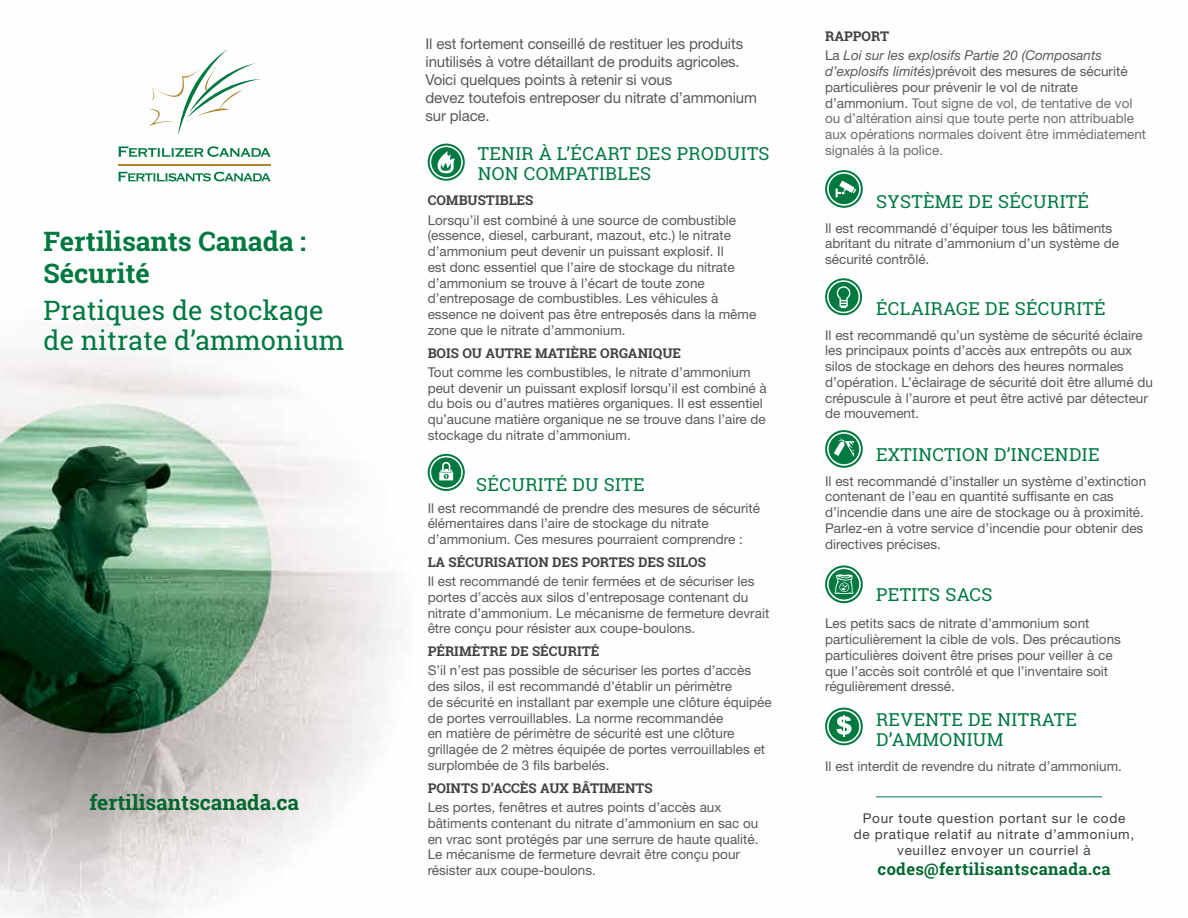
<style>
.page{position:relative;width:1188px;height:918px;background:#fff}
.page>*{position:absolute;margin:0;border:0;box-sizing:border-box;transform-origin:0 0}
.t1{font:27px/30px "Roboto Slab";color:#007940}
.t2{font:700 27px/32.4px "Roboto Slab";color:#007940}
.t3{font:700 21px "Roboto Slab";color:#00682f}
.t4{font:18px/19.5px "Roboto Slab";letter-spacing:.02em;color:#007940}
.t5{font:700 16.5px "Roboto Slab";letter-spacing:.02em;color:#00682f}
.t6{font:15px/18px "Helvetica Neue LT Std";letter-spacing:-.01em;color:#58595b}
.t7{font:13.5px/15.8px "Helvetica Neue LT Std";color:#58595b}
.t8{font:13.5px/15.8px "Helvetica Neue LT Std";color:#6d6e71}
.t9{font:700 13.5px "Roboto Slab";color:#414042}
.t10{font:13.5px/16.2px "Helvetica Neue LT Std";letter-spacing:.05em;color:#414042;text-align:center}
.s1{color:#58595b}
.s2{font-style:italic;color:#58595b}
</style>
<div class="page">
<img style="left:0;top:143px;width:1102px;height:775px">
<hr style="left:118px;top:164px;width:153px;height:2px;background:#af852d">
<svg style="left:118px;top:146px;width:153px;height:11px"></svg>
<svg style="left:118px;top:171px;width:153px;height:11px"></svg>
<svg style="left:148px;top:49px;width:113px;height:86px"></svg>
<div style="left:44px;top:229px;width:301px;height:124px;background:#fff"></div>
<svg style="left:428px;top:144px;width:37px;height:37px"></svg>
<svg style="left:430px;top:146px;width:32px;height:32px"></svg>
<div style="left:430px;top:146px;width:33px;height:33px;border:2px solid #fff;border-radius:50%"></div>
<svg style="left:438px;top:151px;width:17px;height:22px"></svg>
<div style="left:825px;top:430px;width:38px;height:38px;background:#007940;border-radius:50%"></div>
<svg style="left:827px;top:432px;width:34px;height:34px"></svg>
<svg style="left:825px;top:565px;width:38px;height:38px"></svg>
<svg style="left:827px;top:567px;width:34px;height:34px"></svg>
<svg style="left:825px;top:708px;width:38px;height:37px"></svg>
<div style="left:828px;top:710px;width:32px;height:32px;background:#007940;border-radius:50%"></div>
<div style="left:827px;top:710px;width:34px;height:33px;border:2px solid #fff;border-radius:50%"></div>
<svg style="left:836px;top:715px;width:16px;height:22px"></svg>
<svg style="left:428px;top:454px;width:37px;height:37px"></svg>
<svg style="left:430px;top:457px;width:32px;height:31px"></svg>
<div style="left:430px;top:456px;width:33px;height:33px;border:2px solid #fff;border-radius:50%"></div>
<svg style="left:439px;top:462px;width:14px;height:18px"></svg>
<svg style="left:825px;top:170px;width:38px;height:38px"></svg>
<svg style="left:828px;top:173px;width:32px;height:32px"></svg>
<div style="left:827px;top:172px;width:34px;height:34px;border:2px solid #fff;border-radius:50%"></div>
<svg style="left:836px;top:181px;width:20px;height:16px"></svg>
<svg style="left:825px;top:278px;width:37px;height:37px"></svg>
<svg style="left:828px;top:281px;width:31px;height:32px"></svg>
<div style="left:827px;top:280px;width:33px;height:33px;border:2px solid #fff;border-radius:50%"></div>
<svg style="left:837px;top:286px;width:13px;height:22px"></svg>
<hr style="left:876px;top:796px;width:226px;height:1px;background:#007940">
<h1 class="t2" style="left:43px;top:225px;width:264px">FERTILISANTS CANADA :<br>SÉCURITÉ</h1>
<h1 class="t1" style="left:43px;top:295px;width:302px">PRATIQUES DE STOCKAGE<br>DE NITRATE D’AMMONIUM</h1>
<h2 class="t3" style="left:90px;top:788px;width:211px">FERTILISANTSCANADA.CA</h2>
<p class="t6" style="left:425px;top:34px;width:333px">Il est fortement conseillé de restituer les produits inutilisés à votre détaillant de produits agricoles.<br>Voici quelques points à retenir si vous<br>devez toutefois entreposer du nitrate d’ammonium sur place.</p>
<h3 class="t4" style="left:478px;top:144px;width:291px">TENIR À L’ÉCART DES PRODUITS<br>NON COMPATIBLES</h3>
<p class="t9" style="left:428px;top:191px;width:106px">COMBUSTIBLES</p>
<p class="t7" style="left:428px;top:212px;width:330px">Lorsqu’il est combiné à une source de combustible (essence, diesel, carburant, mazout, etc.) le nitrate d’ammonium peut devenir un puissant explosif. Il<br>est donc essentiel que l’aire de stockage du nitrate d’ammonium se trouve à l’écart de toute zone d’entreposage de combustibles. Les véhicules à essence ne doivent pas être entreposés dans la même zone que le nitrate d’ammonium.</p>
<p class="t9" style="left:428px;top:344px;width:255px">BOIS OU AUTRE MATIÈRE ORGANIQUE</p>
<p class="t7" style="left:428px;top:364px;width:341px">Tout comme les combustibles, le nitrate d’ammonium peut devenir un puissant explosif lorsqu’il est combiné à du bois ou d’autres matières organiques. Il est essentiel qu’aucune matière organique ne se trouve dans l’aire de stockage du nitrate d’ammonium.</p>
<h3 class="t4" style="left:476px;top:475px;width:170px">SÉCURITÉ DU SITE</h3>
<p class="t7" style="left:428px;top:500px;width:334px">Il est recommandé de prendre des mesures de sécurité élémentaires dans l’aire de stockage du nitrate d’ammonium. Ces mesures pourraient comprendre :</p>
<p class="t9" style="left:428px;top:553px;width:278px">LA SÉCURISATION DES PORTES DES SILOS</p>
<p class="t7" style="left:428px;top:573px;width:343px">Il est recommandé de tenir fermées et de sécuriser les portes d’accès aux silos d’entreposage contenant du nitrate d’ammonium. Le mécanisme de fermeture devrait être conçu pour résister aux coupe-boulons.</p>
<p class="t9" style="left:428px;top:642px;width:173px">PÉRIMÈTRE DE SÉCURITÉ</p>
<p class="t7" style="left:428px;top:663px;width:346px">S’il n’est pas possible de sécuriser les portes d’accès des silos, il est recommandé d’établir un périmètre<br>de sécurité en installant par exemple une clôture équipée de portes verrouillables. La norme recommandée<br>en matière de périmètre de sécurité est une clôture grillagée de 2 mètres équipée de portes verrouillables et surplombée de 3 fils barbelés.</p>
<p class="t9" style="left:428px;top:779px;width:225px">POINTS D’ACCÈS AUX BÂTIMENTS</p>
<p class="t7" style="left:428px;top:799px;width:332px">Les portes, fenêtres et autres points d’accès aux bâtiments contenant du nitrate d’ammonium en sac ou en vrac sont protégés par une serrure de haute qualité.<br>Le mécanisme de fermeture devrait être conçu pour résister aux coupe-boulons.</p>
<p class="t9" style="left:825px;top:27px;width:66px">RAPPORT</p>
<p class="t8" style="left:825px;top:47px;width:323px"><span class="s1">La</span> <span class="s2">Loi sur les explosifs Partie 20 (Composants d’explosifs limités)</span><span class="s1">prévoit des mesures de sécurité particulières pour prévenir le vol de nitrate d’ammonium.</span> Tout signe de vol, de tentative de vol ou d’altération ainsi que toute perte non attribuable aux opérations normales doivent être immédiatement signalés à la police.</p>
<h3 class="t4" style="left:876px;top:192px;width:214px">SYSTÈME DE SÉCURITÉ</h3>
<p class="t7" style="left:825px;top:220px;width:295px">Il est recommandé d’équiper tous les bâtiments abritant du nitrate d’ammonium d’un système de sécurité contrôlé.</p>
<h3 class="t4" style="left:876px;top:298px;width:231px">ÉCLAIRAGE DE SÉCURITÉ</h3>
<p class="t7" style="left:825px;top:327px;width:329px">Il est recommandé qu’un système de sécurité éclaire les principaux points d’accès aux entrepôts ou aux silos de stockage en dehors des heures normales d’opération. L’éclairage de sécurité doit être allumé du crépuscule à l’aurore et peut être activé par détecteur de mouvement.</p>
<h3 class="t4" style="left:876px;top:445px;width:225px">EXTINCTION D’INCENDIE</h3>
<p class="t7" style="left:825px;top:473px;width:323px">Il est recommandé d’installer un système d’extinction contenant de l’eau en quantité suffisante en cas d’incendie dans une aire de stockage ou à proximité.<br>Parlez-en à votre service d’incendie pour obtenir des directives précises.</p>
<h3 class="t4" style="left:876px;top:585px;width:116px">PETITS SACS</h3>
<p class="t7" style="left:825px;top:616px;width:297px">Les petits sacs de nitrate d’ammonium sont particulièrement la cible de vols. Des précautions particulières doivent être prises pour veiller à ce que l’accès soit contrôlé et que l’inventaire soit régulièrement dressé.</p>
<h3 class="t4" style="left:876px;top:710px;width:202px">REVENTE DE NITRATE<br>D’AMMONIUM</h3>
<p class="t7" style="left:825px;top:758px;width:298px">Il est interdit de revendre du nitrate d’ammonium.</p>
<p class="t10" style="left:854px;top:810px;width:282px">Pour toute question portant sur le code de pratique relatif au nitrate d’ammonium, veuillez envoyer un courriel à</p>
<p class="t5" style="left:878px;top:858px;width:234px">CODES@FERTILISANTSCANADA.CA</p>
</div>
